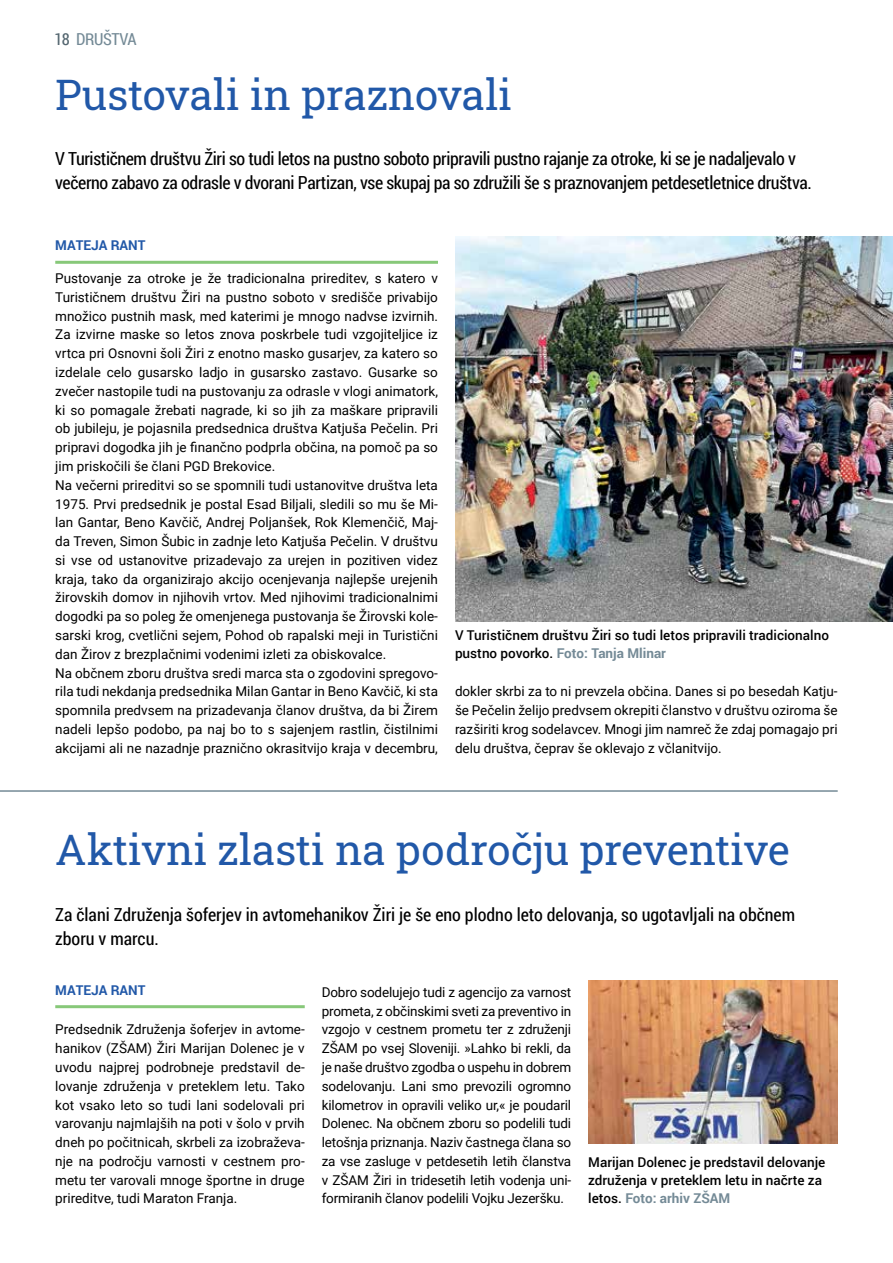
<style>
.page{position:relative;width:893px;height:1263px;background:#fff}
.page>*{position:absolute;margin:0;border:0;box-sizing:border-box;transform-origin:0 0}
.t1{font:42px "Roboto Slab";color:#2158a8}
.t2{font:18px/24px "Roboto Condensed";letter-spacing:-.02em;color:#000}
.t3{font:18px/24px "Roboto Condensed";color:#000}
.t4{font:16.5px "Roboto Condensed";letter-spacing:-.02em;color:#748a96}
.t5{font:13.5px/18.8px "Roboto";color:#000;text-align:justify}
.t6{font:500 13.5px/18.3px "Roboto";color:#000}
.t7{font:700 13.5px "Roboto";color:#2158a8}
.s1{color:#546670}
.s2{font-weight:700;color:#748a96}
</style>
<div class="page">
<hr style="left:55px;top:261px;width:383px;height:3px;background:#87c879">
<img style="left:455px;top:236px;width:438px;height:385px">
<hr style="left:0;top:790px;width:838px;height:2px;background:#748a96">
<hr style="left:55px;top:1005px;width:250px;height:3px;background:#87c879">
<img style="left:588px;top:980px;width:250px;height:164px">
<p class="t4" style="left:54px;top:27px;width:84px"><span class="s1">18</span> Društva</p>
<h1 class="t1" style="left:55px;top:66px;width:458px">Pustovali in praznovali</h1>
<h2 class="t2" style="left:55px;top:146px;width:758px">V Turističnem društvu Žiri so tudi letos na pustno soboto pripravili pustno rajanje za otroke, ki se je nadaljevalo v večerno zabavo za odrasle v dvorani Partizan, vse skupaj pa so združili še s praznovanjem petdesetletnice društva.</h2>
<p class="t7" style="left:55px;top:236px;width:92px">Mateja Rant</p>
<p class="t5" style="left:55px;top:268px;width:384px;text-align:left">Pustovanje za otroke je že tradicionalna prireditev, s katero v Turističnem društvu Žiri na pustno soboto v središče privabijo množico pustnih mask, med katerimi je mnogo nadvse izvirnih.<br>Za izvirne maske so letos znova poskrbele tudi vzgojiteljice iz vrtca pri Osnovni šoli Žiri z enotno masko gusarjev, za katero so izdelale celo gusarsko ladjo in gusarsko zastavo. Gusarke so zvečer nastopile tudi na pustovanju za odrasle v vlogi animatork, ki so pomagale žrebati nagrade, ki so jih za maškare pripravili ob jubileju, je pojasnila predsednica društva Katjuša Pečelin. Pri pripravi dogodka jih je finančno podprla občina, na pomoč pa so jim priskočili še člani PGD Brekovice.<br>Na večerni prireditvi so se spomnili tudi ustanovitve društva leta 1975. Prvi predsednik je postal Esad Biljali, sledili so mu še Mi&shy;lan Gantar, Beno Kavčič, Andrej Poljanšek, Rok Klemenčič, Maj&shy;da Treven, Simon Šubic in zadnje leto Katjuša Pečelin. V društvu si vse od ustanovitve prizadevajo za urejen in pozitiven videz kraja, tako da organizirajo akcijo ocenjevanja najlepše urejenih žirovskih domov in njihovih vrtov. Med njihovimi tradicionalnimi dogodki pa so poleg že omenjenega pustovanja še Žirovski kole&shy;sarski krog, cvetlični sejem, Pohod ob rapalski meji in Turistični dan Žirov z brezplačnimi vodenimi izleti za obiskovalce.<br>Na občnem zboru društva sredi marca sta o zgodovini spregovo&shy;rila tudi nekdanja predsednika Milan Gantar in Beno Kavčič, ki sta spomnila predvsem na prizadevanja članov društva, da bi Žirem nadeli lepšo podobo, pa naj bo to s sajenjem rastlin, čistilnimi akcijami ali ne nazadnje praznično okrasitvijo kraja v decembru,</p>
<p class="t6" style="left:455px;top:625px;width:376px">V Turističnem društvu Žiri so tudi letos pripravili tradicionalno pustno povorko. <span class="s2">Foto: Tanja Mlinar</span></p>
<p class="t5" style="left:455px;top:682px;width:384px">dokler skrbi za to ni prevzela občina. Danes si po besedah Katju&shy;še Pečelin želijo predvsem okrepiti članstvo v društvu oziroma še razširiti krog sodelavcev. Mnogi jim namreč že zdaj pomagajo pri delu društva, čeprav še oklevajo z včlanitvijo.</p>
<h1 class="t1" style="left:55px;top:821px;width:736px">Aktivni zlasti na področju preventive</h1>
<h2 class="t3" style="left:55px;top:902px;width:741px">Za člani Združenja šoferjev in avtomehanikov Žiri je še eno plodno leto delovanja, so ugotavljali na občnem zboru v marcu.</h2>
<p class="t7" style="left:55px;top:980px;width:92px">Mateja Rant</p>
<p class="t5" style="left:55px;top:1020px;width:251px">Predsednik Združenja šoferjev in avtome&shy;hanikov (ZŠAM) Žiri Marijan Dolenec je v uvodu najprej podrobneje predstavil de&shy;lovanje združenja v preteklem letu. Tako kot vsako leto so tudi lani sodelovali pri varovanju najmlajših na poti v šolo v prvih dneh po počitnicah, skrbeli za izobraževa&shy;nje na področju varnosti v cestnem pro&shy;metu ter varovali mnoge športne in druge prireditve, tudi Maraton Franja.</p>
<p class="t5" style="left:322px;top:982px;width:251px">Dobro sodelujejo tudi z agencijo za varnost prometa, z občinskimi sveti za preventivo in vzgojo v cestnem prometu ter z združenji ZŠAM po vsej Sloveniji. »Lahko bi rekli, da je naše društvo zgodba o uspehu in dobrem sodelovanju. Lani smo prevozili ogromno kilometrov in opravili veliko ur,« je poudaril Dolenec. Na občnem zboru so podelili tudi letošnja priznanja. Naziv častnega člana so za vse zasluge v petdesetih letih članstva v ZŠAM Žiri in tridesetih letih vodenja uni&shy;formiranih članov podelili Vojku Jezeršku.</p>
<p class="t6" style="left:588px;top:1152px;width:239px">Marijan Dolenec je predstavil delovanje združenja v preteklem letu in načrte za letos. <span class="s2">Foto: arhiv ZŠAM</span></p>
</div>
